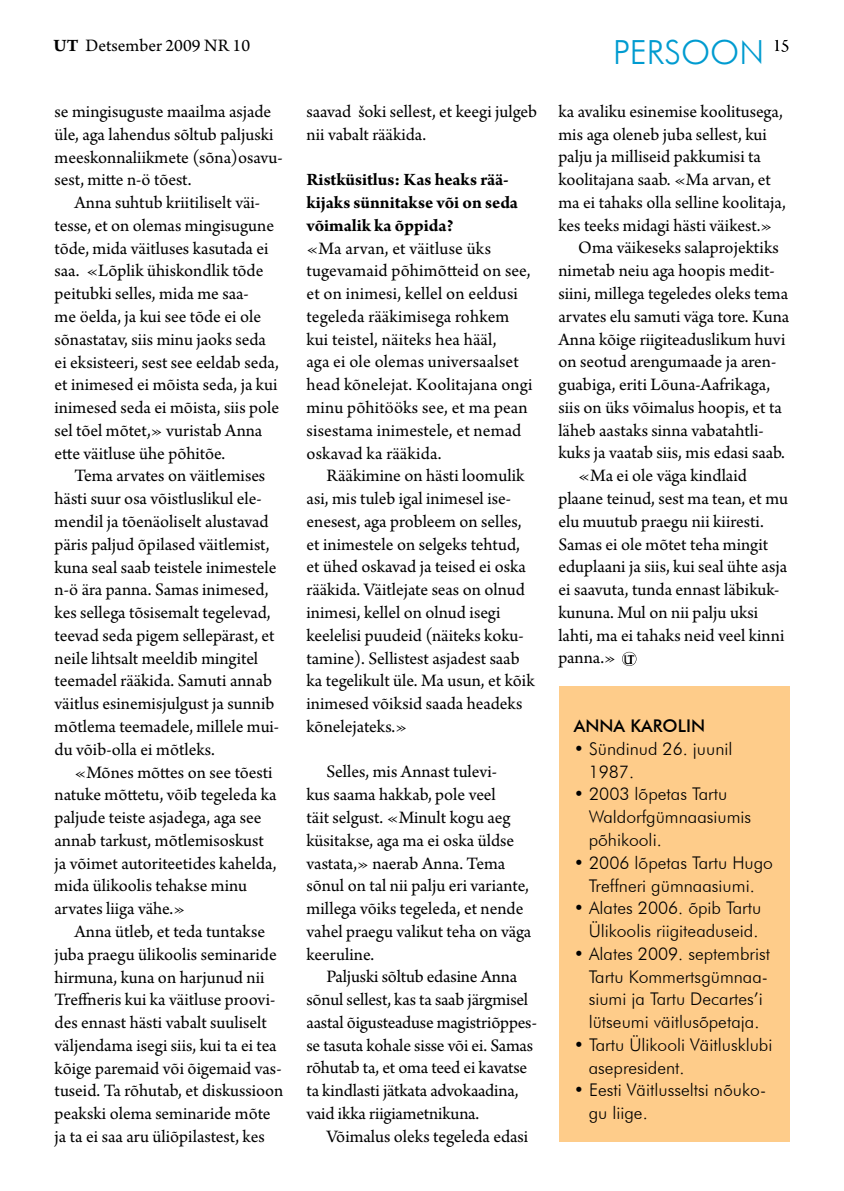
<style>
.page{position:relative;width:844px;height:1191px;background:#fff}
.page>*{position:absolute;margin:0;border:0;box-sizing:border-box;transform-origin:0 0}
.t1{font:300 33.25px "Futura BT";color:#009bd0}
.t2{font:18.38px/22.8px "Arno Pro";color:#000}
.t3{font:700 18.38px/22.8px "Arno Pro";color:#000}
.t4{font:18.38px "Arno Pro Light Display";color:#000}
.t5{font:300 17.5px/22.8px "Futura BT";color:#000}
.t6{font:500 17.5px "Futura BT";color:#000}
.t7{font:13.12px "Friz Quadrata Std";color:#000}
.s1{font-weight:700}
</style>
<div class="page">
<svg style="left:622px;top:652px;width:14px;height:14px"></svg>
<div style="left:558px;top:686px;width:231px;height:456px;background:#fecc8a"></div>
<p class="t2" style="left:53px;top:35px;width:198px"><span class="s1">UT</span> Detsember 2009 nr 10</p>
<p class="t4" style="left:772px;top:36px;width:18px">15</p>
<h1 class="t1" style="left:613px;top:32px;width:152px">persoon</h1>
<p class="t2" style="left:55px;top:101px;width:229px">se mingisuguste maailma asjade üle, aga lahendus sõltub paljuski meeskonnaliikmete (sõna)osavu&shy;sest, mitte n-ö tõest.</p>
<p class="t2" style="left:55px;top:192px;width:226px;text-indent:20px">Anna suhtub kriitiliselt väi&shy;tesse, et on olemas mingisugune tõde, mida väitluses kasutada ei saa. «Lõplik ühiskondlik tõde peitubki selles, mida me saa-<br>me öelda, ja kui see tõde ei ole sõnastatav, siis minu jaoks seda ei eksisteeri, sest see eeldab seda, et inimesed ei mõista seda, ja kui inimesed seda ei mõista, siis pole sel tõel mõtet,» vuristab Anna ette väitluse ühe põhitõe.</p>
<p class="t2" style="left:55px;top:465px;width:226px;text-indent:20px">Tema arvates on väitlemises hästi suur osa võistluslikul ele&shy;mendil ja tõenäoliselt alustavad päris paljud õpilased väitlemist, kuna seal saab teistele inimestele n-ö ära panna. Samas inimesed, kes sellega tõsisemalt tegelevad, teevad seda pigem sellepärast, et neile lihtsalt meeldib mingitel teemadel rääkida. Samuti annab väitlus esinemisjulgust ja sunnib mõtlema teemadele, millele mui&shy;du võib-olla ei mõtleks.</p>
<p class="t2" style="left:55px;top:761px;width:223px;text-indent:20px">«Mõnes mõttes on see tõesti natuke mõttetu, võib tegeleda ka paljude teiste asjadega, aga see annab tarkust, mõtlemisoskust ja võimet autoriteetides kahelda, mida ülikoolis tehakse minu arvates liiga vähe.»</p>
<p class="t2" style="left:55px;top:921px;width:230px;text-indent:20px">Anna ütleb, et teda tuntakse juba praegu ülikoolis seminaride hirmuna, kuna on harjunud nii Treffneris kui ka väitluse proovi&shy;des ennast hästi vabalt suuliselt väljendama isegi siis, kui ta ei tea kõige paremaid või õigemaid vas&shy;tuseid. Ta rõhutab, et diskussioon peakski olema seminaride mõte ja ta ei saa aru üliõpilastest, kes</p>
<p class="t2" style="left:306px;top:101px;width:232px">saavad šoki sellest, et keegi julgeb nii vabalt rääkida.</p>
<p class="t3" style="left:306px;top:169px;width:213px">Ristküsitlus: Kas heaks rää&shy;kijaks sünnitakse või on seda võimalik ka õppida?</p>
<p class="t2" style="left:306px;top:238px;width:227px">«Ma arvan, et väitluse üks tugevamaid põhimõtteid on see, et on inimesi, kellel on eeldusi tegeleda rääkimisega rohkem kui teistel, näiteks hea hääl,<br>aga ei ole olemas universaalset head kõnelejat. Koolitajana ongi minu põhitööks see, et ma pean sisestama inimestele, et nemad oskavad ka rääkida.</p>
<p class="t2" style="left:306px;top:465px;width:230px;text-indent:20px">Rääkimine on hästi loomulik asi, mis tuleb igal inimesel ise&shy;enesest, aga probleem on selles, et inimestele on selgeks tehtud, et ühed oskavad ja teised ei oska rääkida. Väitlejate seas on olnud inimesi, kellel on olnud isegi keelelisi puudeid (näiteks koku&shy;tamine). Sellistest asjadest saab ka tegelikult üle. Ma usun, et kõik inimesed võiksid saada headeks kõnelejateks.»</p>
<p class="t2" style="left:306px;top:761px;width:226px;text-indent:20px">Selles, mis Annast tulevi-<br>kus saama hakkab, pole veel<br>täit selgust. «Minult kogu aeg küsitakse, aga ma ei oska üldse vastata,» naerab Anna. Tema sõnul on tal nii palju eri variante, millega võiks tegeleda, et nende vahel praegu valikut teha on väga keeruline.</p>
<p class="t2" style="left:306px;top:966px;width:232px;text-indent:20px">Paljuski sõltub edasine Anna sõnul sellest, kas ta saab järgmisel aastal õigusteaduse magistriõppes&shy;se tasuta kohale sisse või ei. Samas rõhutab ta, et oma teed ei kavatse ta kindlasti jätkata advokaadina, vaid ikka riigiametnikuna.</p>
<p class="t2" style="left:326px;top:1125px;width:203px">Võimalus oleks tegeleda edasi</p>
<p class="t2" style="left:558px;top:101px;width:226px">ka avaliku esinemise koolitusega,</p>
<p class="t2" style="left:558px;top:124px;width:210px">mis aga oleneb juba sellest, kui</p>
<p class="t2" style="left:558px;top:146px;width:204px">palju ja milliseid pakkumisi ta</p>
<p class="t2" style="left:558px;top:169px;width:214px">koolitajana saab. «Ma arvan, et</p>
<p class="t2" style="left:558px;top:192px;width:229px">ma ei tahaks olla selline koolitaja,</p>
<p class="t2" style="left:558px;top:215px;width:215px">kes teeks midagi hästi väikest.»</p>
<p class="t2" style="left:578px;top:237px;width:202px">Oma väikeseks salaprojektiks</p>
<p class="t2" style="left:558px;top:260px;width:218px">nimetab neiu aga hoopis medit-</p>
<p class="t2" style="left:558px;top:283px;width:231px">siini, millega tegeledes oleks tema</p>
<p class="t2" style="left:558px;top:306px;width:232px">arvates elu samuti väga tore. Kuna</p>
<p class="t2" style="left:558px;top:329px;width:228px">Anna kõige riigiteaduslikum huvi</p>
<p class="t2" style="left:558px;top:351px;width:219px">on seotud arengumaade ja aren-</p>
<p class="t2" style="left:558px;top:374px;width:213px">guabiga, eriti Lõuna-Aafrikaga,</p>
<p class="t2" style="left:558px;top:397px;width:225px">siis on üks võimalus hoopis, et ta</p>
<p class="t2" style="left:558px;top:420px;width:207px">läheb aastaks sinna vabatahtli-</p>
<p class="t2" style="left:558px;top:442px;width:228px">kuks ja vaatab siis, mis edasi saab.</p>
<p class="t2" style="left:578px;top:465px;width:170px">«Ma ei ole väga kindlaid</p>
<p class="t2" style="left:558px;top:488px;width:231px">plaane teinud, sest ma tean, et mu</p>
<p class="t2" style="left:558px;top:511px;width:207px">elu muutub praegu nii kiiresti.</p>
<p class="t2" style="left:558px;top:533px;width:211px">Samas ei ole mõtet teha mingit</p>
<p class="t2" style="left:558px;top:556px;width:230px">eduplaani ja siis, kui seal ühte asja</p>
<p class="t2" style="left:558px;top:579px;width:222px">ei saavuta, tunda ennast läbikuk-</p>
<p class="t2" style="left:558px;top:602px;width:201px">kununa. Mul on nii palju uksi</p>
<p class="t2" style="left:558px;top:624px;width:227px">lahti, ma ei tahaks neid veel kinni</p>
<p class="t2" style="left:558px;top:647px;width:59px">panna.»</p>
<p class="t7" style="left:623px;top:652px;width:12px">UT</p>
<p class="t6" style="left:573px;top:715px;width:133px">ANNA KAROLIN</p>
<p class="t5" style="left:588px;top:737px;width:145px;text-indent:-15px">• Sündinud 26. juunil<br>1987.</p>
<p class="t5" style="left:588px;top:782px;width:164px;text-indent:-15px">• 2003 lõpetas Tartu<br>Waldorfgümnaasiumis põhikooli.</p>
<p class="t5" style="left:573px;top:851px;width:201px;text-align:center">• 2006 lõpetas Tartu Hugo<br>Treffneri gümnaasiumi.</p>
<p class="t5" style="left:573px;top:896px;width:189px;text-align:right">• Alates 2006. õpib Tartu<br>Ülikoolis riigiteaduseid.</p>
<p class="t5" style="left:588px;top:942px;width:183px;text-indent:-15px">• Alates 2009. septembrist<br>Tartu Kommertsgümnaa&shy;siumi ja Tartu Decartes’i lütseumi väitlusõpetaja.</p>
<p class="t5" style="left:588px;top:1033px;width:185px;text-indent:-15px">• Tartu Ülikooli Väitlusklubi asepresident.</p>
<p class="t5" style="left:588px;top:1078px;width:179px;text-indent:-15px">• Eesti Väitlusseltsi nõuko&shy;gu liige.</p>
</div>
